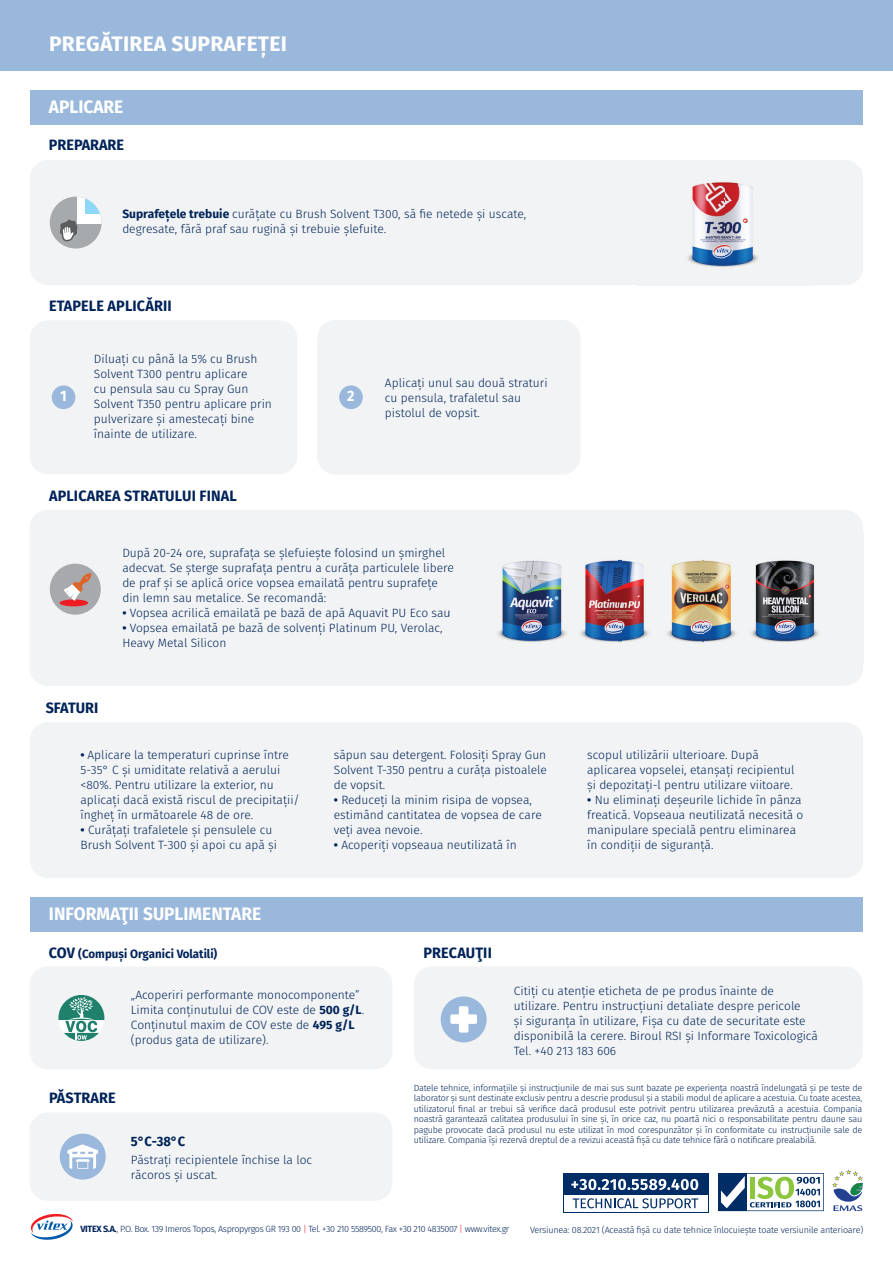
<style>
.page{position:relative;width:893px;height:1263px;background:#fff}
.page>*{position:absolute;margin:0;border:0;box-sizing:border-box;transform-origin:0 0}
.t1{font:700 21px "Fira Sans";letter-spacing:.01em;color:#fff}
.t2{font:700 18px "Fira Sans";color:#fff;scale:.96 1}
.t3{font:700 15px "Fira Sans";letter-spacing:.01em;color:#002359;scale:.96 1}
.t4{font:700 15px "Fira Sans";color:#fff;scale:.96 1}
.t5{font:700 13.5px "Fira Sans";color:#002359;scale:.96 1}
.t6{font:300 12px/15px "Fira Sans";color:#002359}
.t7{font:700 12px "Fira Sans";color:#002359;scale:.96 1}
.t8{font:300 9px/10.5px "Fira Sans";letter-spacing:-.025em;color:#002359;text-align:justify}
.s1{font-weight:700}
.s2{font-size:15px}
.s3{color:#ee1d23}
</style>
<div class="page">
<div style="left:30px;top:90px;width:833px;height:34px;background:#9ab8db"></div>
<div style="left:0;top:0;width:893px;height:70px;background:#9ab8db"></div>
<div style="left:30px;top:722px;width:833px;height:156px;background:#f2f3f4;border-radius:18px"></div>
<div style="left:30px;top:897px;width:833px;height:34px;background:#9ab8db"></div>
<div style="left:30px;top:966px;width:362px;height:103px;background:#f2f3f4;border-radius:18px"></div>
<div style="left:414px;top:966px;width:449px;height:103px;background:#f2f3f4;border-radius:18px"></div>
<svg style="left:58px;top:995px;width:46px;height:46px"></svg>
<div style="left:30px;top:1112px;width:362px;height:89px;background:#f2f3f4;border-radius:18px"></div>
<div style="left:60px;top:1133px;width:46px;height:46px;background:#9ab8db;border-radius:50%"></div>
<svg style="left:67px;top:1144px;width:31px;height:25px"></svg>
<div style="left:441px;top:996px;width:46px;height:46px;background:#9ab8db;border-radius:50%"></div>
<svg style="left:450px;top:1006px;width:27px;height:27px"></svg>
<svg style="left:718px;top:1173px;width:106px;height:38px"></svg>
<svg style="left:832px;top:1169px;width:31px;height:42px"></svg>
<div style="left:563px;top:1173px;width:145px;height:39px;background:#002d66"></div>
<div style="left:564px;top:1195px;width:143px;height:16px;background:#fff"></div>
<svg style="left:573px;top:1198px;width:125px;height:10px"></svg>
<svg style="left:571px;top:1179px;width:127px;height:11px"></svg>
<svg style="left:30px;top:1213px;width:43px;height:27px"></svg>
<div style="left:30px;top:160px;width:833px;height:125px;background:#f2f3f4;border-radius:18px"></div>
<img style="left:637px;top:182px;width:178px;height:104px">
<div style="left:30px;top:320px;width:267px;height:154px;background:#f2f3f4;border-radius:18px"></div>
<div style="left:317px;top:320px;width:263px;height:155px;background:#f2f3f4;border-radius:18px"></div>
<div style="left:52px;top:385px;width:23px;height:24px;background:#9ab8db;border-radius:50%"></div>
<div style="left:339px;top:385px;width:24px;height:24px;background:#9ab8db;border-radius:50%"></div>
<div style="left:30px;top:510px;width:833px;height:176px;background:#f2f3f4;border-radius:18px"></div>
<img style="left:863px;top:532px;width:1px;height:131px">
<img style="left:790px;top:560px;width:25px;height:60px">
<img style="left:790px;top:620px;width:29px;height:22px">
<img style="left:502px;top:559px;width:288px;height:17px">
<img style="left:502px;top:576px;width:116px;height:43px">
<img style="left:497px;top:619px;width:35px;height:23px">
<svg style="left:449px;top:565px;width:5px;height:7px"></svg>
<img style="left:704px;top:576px;width:86px;height:44px">
<img style="left:704px;top:620px;width:86px;height:22px">
<img style="left:532px;top:619px;width:86px;height:23px">
<img style="left:621px;top:576px;width:81px;height:67px">
<img style="left:702px;top:559px;width:2px;height:84px">
<img style="left:618px;top:559px;width:3px;height:84px">
<div style="left:50px;top:197px;width:52px;height:51px;background:#a7aaac;border-radius:26px"></div>
<div style="left:78px;top:197px;width:24px;height:27px;background:#fff"></div>
<svg style="left:85px;top:197px;width:17px;height:17px"></svg>
<svg style="left:60px;top:219px;width:18px;height:23px"></svg>
<div style="left:50px;top:564px;width:51px;height:51px;background:#a8a9ad;border-radius:26px"></div>
<div style="left:60px;top:599px;width:28px;height:7px;background:#ee1d23;border-radius:50%"></div>
<svg style="left:64px;top:573px;width:27px;height:28px"></svg>
<h1 class="t1" style="left:49px;top:29px;width:239px">PREGĂTIREA SUPRAFEȚEI</h1>
<h2 class="t2" style="left:49px;top:94px;width:79px">APLICARE</h2>
<p class="t3" style="left:49px;top:134px;width:80px">PREPARARE</p>
<p class="t6" style="left:122px;top:207px;width:405px"><span class="s1">Suprafețele trebuie</span> curățate cu Brush Solvent T300, să fie netede și uscate, degresate, fără praf sau rugină și trebuie șlefuite.</p>
<p class="t3" style="left:49px;top:296px;width:129px">ETAPELE APLICĂRII</p>
<p class="t6" style="left:94px;top:352px;width:179px">Diluați cu până la 5% cu Brush<br>Solvent T300 pentru aplicare<br>cu pensula sau cu Spray Gun<br>Solvent T350 pentru aplicare prin pulverizare și amestecați bine înainte de utilizare.</p>
<p class="t4" style="left:60px;top:386px;width:8px">1</p>
<p class="t4" style="left:347px;top:386px;width:9px">2</p>
<p class="t3" style="left:49px;top:485px;width:197px">APLICAREA STRATULUI FINAL</p>
<p class="t6" style="left:385px;top:376px;width:164px">Aplicați unul sau două straturi cu pensula, trafaletul sau pistolul de vopsit.</p>
<p class="t3" style="left:46px;top:697px;width:56px">SFATURI</p>
<p class="t6" style="left:122px;top:546px;width:333px">După 20-24 ore, suprafața se șlefuiește folosind un șmirghel adecvat. Se șterge suprafața pentru a curăța particulele libere de praf și se aplică orice vopsea emailată pentru suprafețe din lemn sau metalice. Se recomandă:</p>
<p class="t6" style="left:122px;top:606px;width:330px"><span class="s1">•</span> Vopsea acrilică emailată pe bază de apă Aquavit PU Eco sau</p>
<p class="t6" style="left:122px;top:621px;width:322px"><span class="s1">•</span> Vopsea emailată pe bază de solvenți Platinum PU, Verolac,<br>Heavy Metal Silicon</p>
<p class="t6" style="left:81px;top:748px;width:221px"><span class="s1">•</span> Aplicare la temperaturi cuprinse între 5-35° C și umiditate relativă a aerului &lt;80%. Pentru utilizare la exterior, nu aplicați dacă există riscul de precipitații/ îngheț în următoarele 48 de ore.</p>
<p class="t6" style="left:81px;top:823px;width:198px"><span class="s1">•</span> Curățați trafaletele și pensulele cu<br>Brush Solvent T-300 și apoi cu apă și</p>
<h2 class="t2" style="left:49px;top:901px;width:222px">INFORMAŢII SUPLIMENTARE</h2>
<p class="t6" style="left:334px;top:748px;width:215px;text-align:justify">săpun sau detergent. Folosiți Spray Gun Solvent T-350 pentru a curăța pistoalele de vopsit.</p>
<p class="t6" style="left:334px;top:793px;width:209px"><span class="s1">•</span> Reduceți la minim risipa de vopsea, estimând cantitatea de vopsea de care veți avea nevoie.</p>
<p class="t6" style="left:334px;top:838px;width:184px"><span class="s1">•</span> Acoperiți vopseaua neutilizată în</p>
<p class="t7" style="left:49px;top:945px;width:177px"><span class="s2">COV</span> (Compuși Organici Volatili)</p>
<p class="t3" style="left:423px;top:943px;width:73px">PRECAUŢII</p>
<p class="t6" style="left:587px;top:748px;width:209px">scopul utilizării ulterioare. După aplicarea vopselei, etanșați recipientul și depozitați-l pentru utilizare viitoare.</p>
<p class="t6" style="left:587px;top:793px;width:218px"><span class="s1">•</span> Nu eliminați deșeurile lichide în pânza freatică. Vopseaua neutilizată necesită o manipulare specială pentru eliminarea în condiții de siguranță.</p>
<p class="t6" style="left:131px;top:988px;width:235px">„Acoperiri performante monocomponente” Limita conținutului de COV este de <span class="s1">500 g/L</span>.<br>Conținutul maxim de COV este de <span class="s1">495 g/L </span>(produs gata de utilizare).</p>
<p class="t3" style="left:49px;top:1087px;width:71px">PĂSTRARE</p>
<p class="t5" style="left:131px;top:1132px;width:58px">5°C-38°C</p>
<p class="t6" style="left:131px;top:1153px;width:183px">Păstrați recipientele închise la loc răcoros și uscat.</p>
<p class="t6" style="left:514px;top:984px;width:306px">Citiți cu atenție eticheta de pe produs înainte de utilizare. Pentru instrucțiuni detaliate despre pericole<br>și siguranța în utilizare, Fișa cu date de securitate este disponibilă la cerere. Biroul RSI și Informare Toxicologică Tel. +40 213 183 606</p>
<p class="t8" style="left:414px;top:1083px;width:450px">Datele tehnice, informațiile și instrucțiunile de mai sus sunt bazate pe experiența noastră îndelungată și pe teste de laborator și sunt destinate exclusiv pentru a descrie produsul și a stabili modul de aplicare a acestuia. Cu toate acestea, utilizatorul final ar trebui să verifice dacă produsul este potrivit pentru utilizarea prevăzută a acestuia. Compania noastră garantează calitatea produsului în sine și, în orice caz, nu poartă nici o responsabilitate pentru daune sau pagube provocate dacă produsul nu este utilizat în mod corespunzător și în conformitate cu instrucțiunile sale de utilizare. Compania își rezervă dreptul de a revizui această fișă cu date tehnice fără o notificare prealabilă.</p>
<p class="t8" style="left:81px;top:1225px;width:430px"><span class="s1">VITEX S.A.</span>, P.O. Box. 139 Imeros Topos, Aspropyrgos GR 193 00 <span class="s3">|</span> Τel. +30 210 5589500, Fax +30 210 4835007 <span class="s3">|</span> www.vitex.gr</p>
<p class="t8" style="left:530px;top:1225px;width:335px">Versiunea: 08.2021 (Această fișă cu date tehnice înlocuiește toate versiunile anterioare)</p>
</div>
